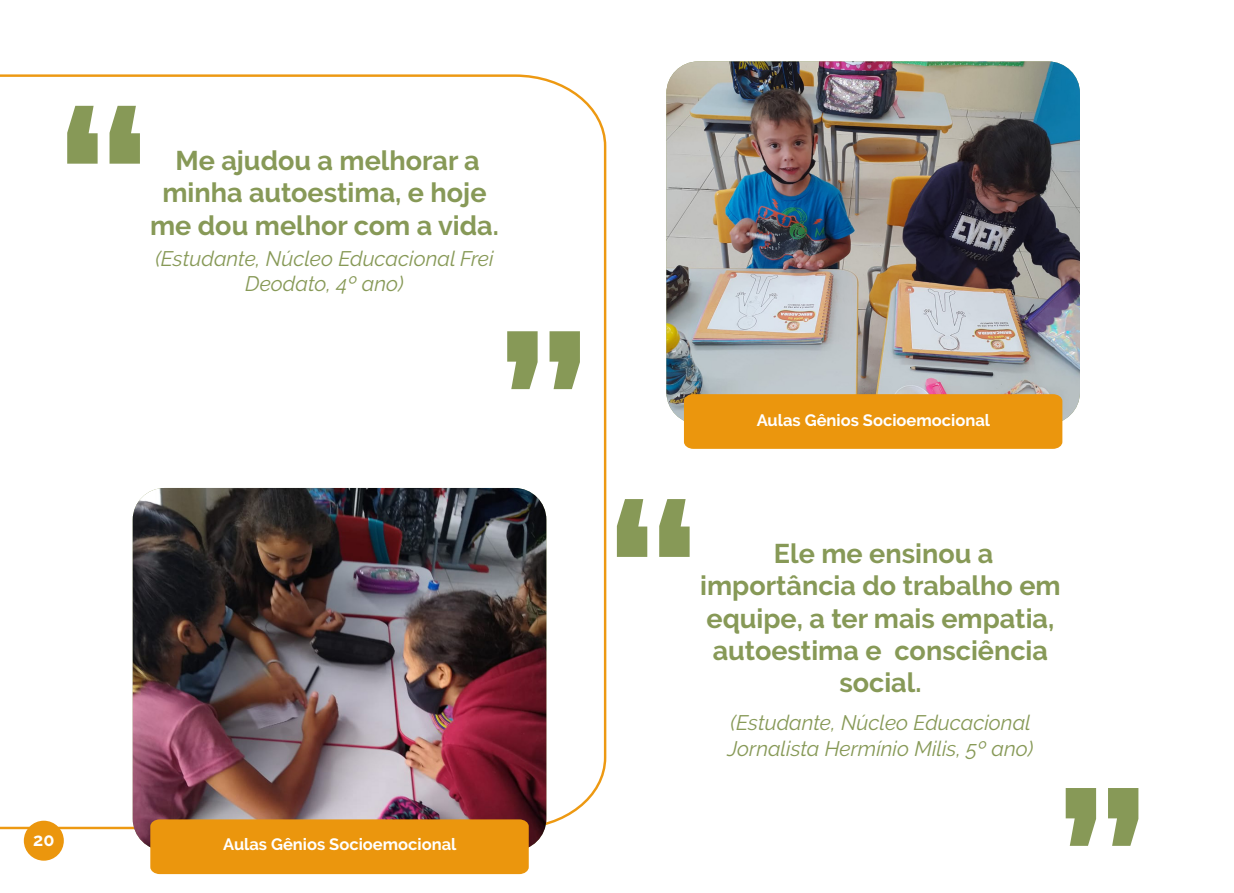
<style>
.page{position:relative;width:1234px;height:893px;background:#fff}
.page>*{position:absolute;margin:0;border:0;box-sizing:border-box;transform-origin:0 0}
.t1{font:700 225px "Raleway";color:#879957}
.t2{font:700 27px/32.4px "Raleway";color:#879957;text-align:center}
.t3{font:italic 21px/25.2px "Raleway";color:#879957}
.t4{font:700 18px "Raleway";color:#fff}
.t5{font:700 16.5px "Raleway";color:#fff}
</style>
<div class="page">
<svg style="left:0;top:74px;width:607px;height:756px"></svg>
<img style="left:666px;top:61px;width:413px;height:363px">
<img style="left:133px;top:488px;width:413px;height:363px">
<div style="left:683px;top:394px;width:379px;height:55px;background:#eb960d"></div>
<div style="left:150px;top:819px;width:378px;height:55px;background:#eb960d"></div>
<div style="left:24px;top:821px;width:40px;height:40px;background:#eb960d;border-radius:50%"></div>
<h1 class="t1" style="left:55px;top:62px;width:99px">“</h1>
<p class="t2" style="left:150px;top:144px;width:350px">Me ajudou a melhorar a minha autoestima, e hoje me dou melhor com a vida.</p>
<p class="t3" style="left:155px;top:246px;width:339px">(Estudante, Núcleo Educacional Frei</p>
<p class="t3" style="left:245px;top:271px;width:160px">Deodato, 4º ano)</p>
<h1 class="t1" style="left:495px;top:289px;width:97px">”</h1>
<p class="t4" style="left:33px;top:829px;width:23px">20</p>
<p class="t5" style="left:223px;top:834px;width:235px">Aulas Gênios Socioemocional</p>
<p class="t5" style="left:756px;top:411px;width:235px">Aulas Gênios Socioemocional</p>
<h1 class="t1" style="left:604px;top:456px;width:99px">“</h1>
<p class="t2" style="left:700px;top:537px;width:362px">Ele me ensinou a importância do trabalho em equipe, a ter mais empatia, autoestima e consciência social.</p>
<p class="t3" style="left:727px;top:710px;width:307px">(Estudante, Núcleo Educacional<br>Jornalista Hermínio Milis, 5º ano)</p>
<h1 class="t1" style="left:1053px;top:746px;width:97px">”</h1>
</div>
